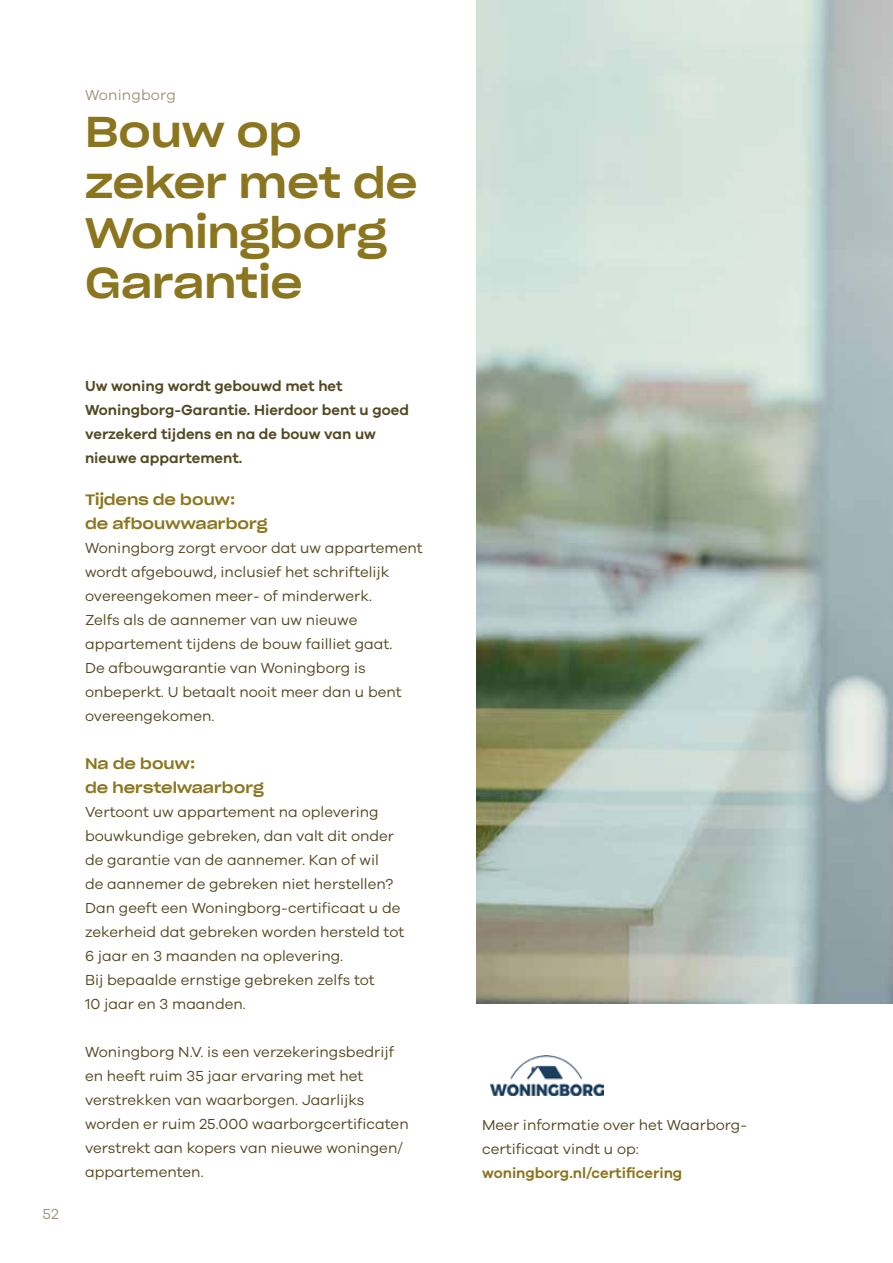
<style>
.page{position:relative;width:893px;height:1263px;background:#fff}
.page>*{position:absolute;margin:0;border:0;box-sizing:border-box;transform-origin:0 0}
.t1{font:42px/50.4px "Sharp Grotesk Medium 23";color:#8b761f}
.t2{font:15px/24px "Galano Grotesque";color:#554924}
.t3{font:600 15px/24px "Galano Grotesque";color:#554924}
.t4{font:15px/24px "Sharp Grotesk Medium 23";color:#8b761f}
.t5{font:600 15px "Galano Grotesque";color:#8b761f}
.t6{font:15px "Galano Grotesque";letter-spacing:.01em;color:#a1967d}
</style>
<div class="page">
<img style="left:490px;top:1055px;width:113px;height:40px">
<img style="left:476px;top:0;width:417px;height:1003px">
<p class="t6" style="left:85px;top:86px;width:92px">Woningborg</p>
<h1 class="t1" style="left:85px;top:103px;width:334px">Bouw op zeker met de<br>Woningborg<br>Garantie</h1>
<p class="t6" style="left:43px;top:1205px;width:18px">52</p>
<p class="t3" style="left:85px;top:374px;width:326px">Uw woning wordt gebouwd met het Woningborg-Garantie. Hierdoor bent u goed verzekerd tijdens en na de bouw van uw nieuwe appartement.</p>
<p class="t4" style="left:85px;top:487px;width:184px">Tijdens de bouw:<br>de afbouwwaarborg</p>
<p class="t2" style="left:85px;top:536px;width:339px">Woningborg zorgt ervoor dat uw appartement wordt afgebouwd, inclusief het schriftelijk overeengekomen meer- of minderwerk.<br>Zelfs als de aannemer van uw nieuwe appartement tijdens de bouw failliet gaat.<br>De afbouwgarantie van Woningborg is onbeperkt. U betaalt nooit meer dan u bent overeengekomen.</p>
<p class="t4" style="left:85px;top:751px;width:180px">Na de bouw:<br>de herstelwaarborg</p>
<p class="t2" style="left:85px;top:800px;width:321px">Vertoont uw appartement na oplevering bouwkundige gebreken, dan valt dit onder de garantie van de aannemer. Kan of wil<br>de aannemer de gebreken niet herstellen?<br>Dan geeft een Woningborg-certificaat u de zekerheid dat gebreken worden hersteld tot 6 jaar en 3 maanden na oplevering.<br>Bij bepaalde ernstige gebreken zelfs tot<br>10 jaar en 3 maanden.</p>
<p class="t2" style="left:85px;top:1040px;width:325px">Woningborg N.V. is een verzekeringsbedrijf en heeft ruim 35 jaar ervaring met het verstrekken van waarborgen. Jaarlijks worden er ruim 25.000 waarborgcertificaten verstrekt aan kopers van nieuwe woningen/ appartementen.</p>
<p class="t2" style="left:482px;top:1112px;width:266px">Meer informatie over het Waarborg&shy;certificaat vindt u op:</p>
<p class="t5" style="left:482px;top:1164px;width:202px">woningborg.nl/certificering</p>
</div>
